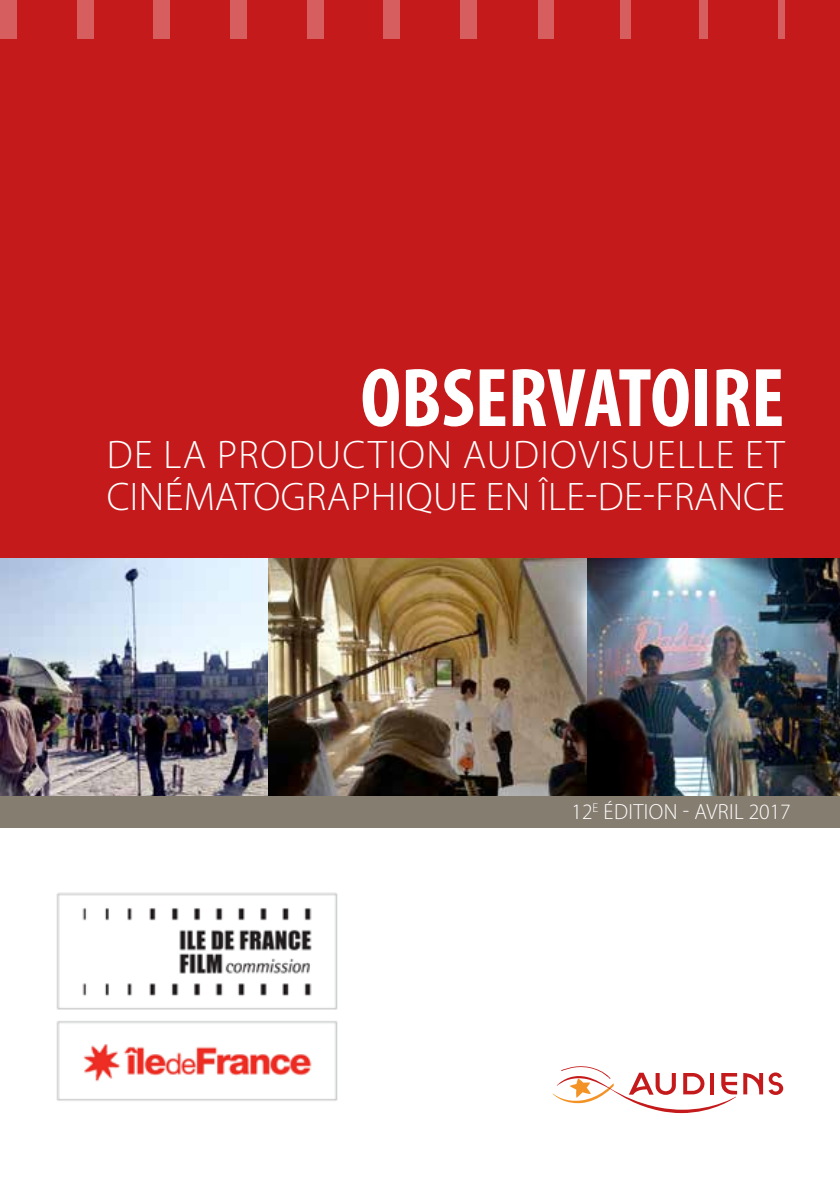
<style>
.page{position:relative;width:840px;height:1191px;background:#fff}
.page>*{position:absolute;margin:0;border:0;box-sizing:border-box;transform-origin:0 0}
.t1{font:700 condensed 84px "Myriad Pro";color:#fff}
.t2{font:300 40px/42px "Myriad Pro";letter-spacing:.01em;color:#fff}
.t3{font:300 22px "Myriad Pro";letter-spacing:.02em;color:#fff}
</style>
<div class="page">
<svg style="left:768px;top:1072px;width:14px;height:23px"></svg>
<svg style="left:743px;top:1073px;width:19px;height:21px"></svg>
<svg style="left:552px;top:1066px;width:184px;height:47px"></svg>
<img style="left:56px;top:892px;width:282px;height:209px">
<div style="left:0;top:0;width:839px;height:782px;background:#c51a1b"></div>
<div style="left:0;top:784px;width:839px;height:44px;background:#867d71"></div>
<div style="left:0;top:0;width:17px;height:39px;background:#d65e5e"></div>
<div style="left:77px;top:0;width:17px;height:39px;background:#d65e5e"></div>
<div style="left:153px;top:0;width:17px;height:39px;background:#d65e5e"></div>
<div style="left:229px;top:0;width:17px;height:39px;background:#d65e5e"></div>
<div style="left:306px;top:0;width:17px;height:39px;background:#d65e5e"></div>
<div style="left:382px;top:0;width:17px;height:39px;background:#d65e5e"></div>
<div style="left:460px;top:0;width:17px;height:39px;background:#d65e5e"></div>
<div style="left:537px;top:0;width:16px;height:39px;background:#d65e5e"></div>
<div style="left:620px;top:0;width:10px;height:39px;background:#d65e5e"></div>
<div style="left:698px;top:0;width:9px;height:39px;background:#d65e5e"></div>
<div style="left:777px;top:0;width:6px;height:39px;background:#d65e5e"></div>
<img style="left:0;top:558px;width:574px;height:238px">
<img style="left:574px;top:558px;width:265px;height:238px">
<h1 class="t1" style="left:360px;top:345px;width:425px">OBSERVATOIRE</h1>
<p class="t2" style="left:107px;top:434px;width:679px">DE LA PRODUCTION AUDIOVISUELLE ET<br>CINÉMATOGRAPHIQUE EN ÎLE-DE-FRANCE</p>
<p class="t3" style="left:571px;top:800px;width:221px">12<sup>E</sup> ÉDITION - AVRIL 2017</p>
</div>
